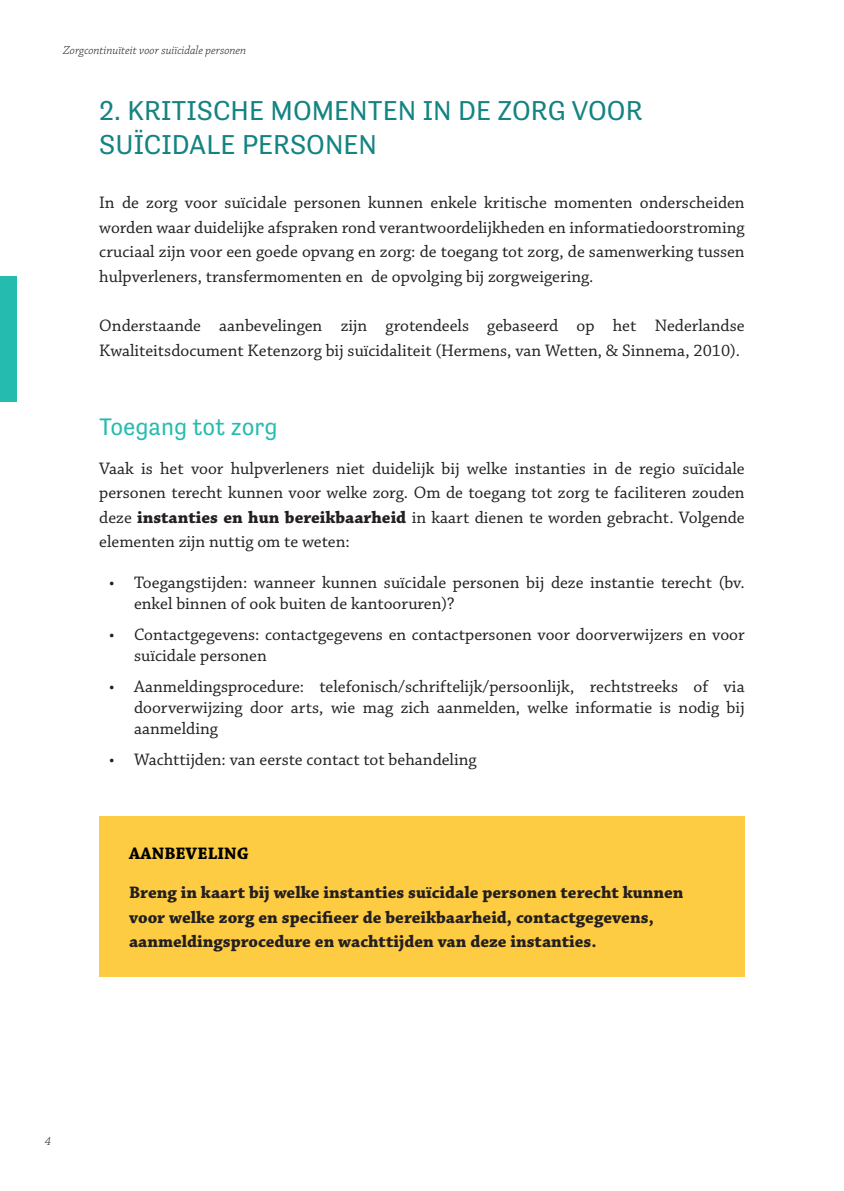
<style>
.page{position:relative;width:844px;height:1191px;background:#fff}
.page>*{position:absolute;margin:0;border:0;box-sizing:border-box;transform-origin:0 0}
.t1{font:28px/33.6px "Tenso";color:#148381}
.t2{font:24.5px "Tenso";color:#25bcaf}
.t3{font:17.5px/24.5px "Chaparral Pro";color:#231f20;text-align:justify}
.t4{font:700 17.5px/24.5px "Chaparral Pro";color:#231f20}
.t5{font:700 17.5px "Chaparral Pro";letter-spacing:.005em;color:#000}
.t6{font:italic 300 12.25px "Chaparral Pro";color:#231f20}
.s1{font-weight:700}
</style>
<div class="page">
<div style="left:0;top:276px;width:16px;height:126px;background:#25bcaf"></div>
<div style="left:99px;top:816px;width:645px;height:62px;background:#fecc42"></div>
<div style="left:99px;top:873px;width:645px;height:103px;background:#fecc42"></div>
<p class="t6" style="left:63px;top:43px;width:185px">Zorgcontinuïteit voor suiïcidale personen</p>
<h1 class="t1" style="left:99px;top:94px;width:544px">2. KRITISCHE MOMENTEN IN DE ZORG VOOR<br>SUÏCIDALE PERSONEN</h1>
<p class="t3" style="left:99px;top:191px;width:646px">In de zorg voor suïcidale personen kunnen enkele kritische momenten onderscheiden worden waar duidelijke afspraken rond verantwoordelijkheden en informatiedoorstroming cruciaal zijn voor een goede opvang en zorg: de toegang tot zorg, de samenwerking tussen hulpverleners, transfermomenten en de opvolging bij zorgweigering.</p>
<p class="t3" style="left:99px;top:314px;width:646px">Onderstaande aanbevelingen zijn grotendeels gebaseerd op het Nederlandse<br>Kwaliteitsdocument Ketenzorg bij suïcidaliteit (Hermens, van Wetten, &amp; Sinnema, 2010).</p>
<h2 class="t2" style="left:99px;top:412px;width:180px">Toegang tot zorg</h2>
<p class="t3" style="left:99px;top:457px;width:646px">Vaak is het voor hulpverleners niet duidelijk bij welke instanties in de regio suïcidale personen terecht kunnen voor welke zorg. Om de toegang tot zorg te faciliteren zouden deze <span class="s1">instanties en hun bereikbaarheid</span> in kaart dienen te worden gebracht. Volgende elementen zijn nuttig om te weten:</p>
<p class="t3" style="left:134px;top:573px;width:612px;line-height:21px;text-indent:-25px">• Toegangstijden: wanneer kunnen suïcidale personen bij deze instantie terecht (bv. enkel binnen of ook buiten de kantooruren)?</p>
<p class="t3" style="left:134px;top:625px;width:612px;line-height:21px;text-indent:-25px">• Contactgegevens: contactgegevens en contactpersonen voor doorverwijzers en voor suïcidale personen</p>
<p class="t3" style="left:134px;top:677px;width:612px;line-height:21px;text-indent:-25px">• Aanmeldingsprocedure: telefonisch/schriftelijk/persoonlijk, rechtstreeks of via doorverwijzing door arts, wie mag zich aanmelden, welke informatie is nodig bij aanmelding</p>
<p class="t3" style="left:109px;top:748px;width:369px">• Wachttijden: van eerste contact tot behandeling</p>
<p class="t5" style="left:129px;top:843px;width:121px">AANBEVELING</p>
<p class="t4" style="left:129px;top:881px;width:556px">Breng in kaart bij welke instanties suïcidale personen terecht kunnen voor welke zorg en specifieer de bereikbaarheid, contactgegevens, aanmeldingsprocedure en wachttijden van deze instanties.</p>
<p class="t6" style="left:45px;top:1135px;width:8px">4</p>
</div>
